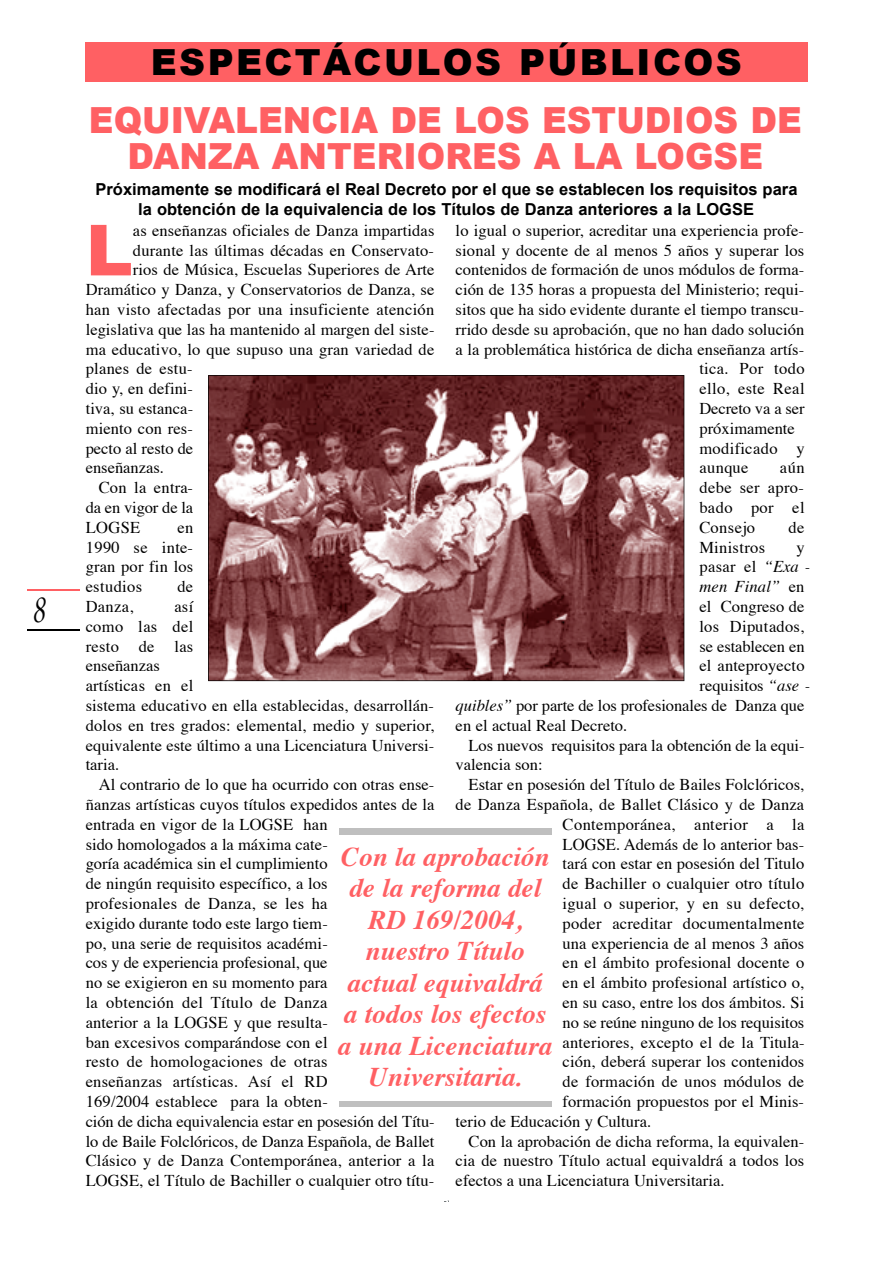
<style>
.page{position:relative;width:893px;height:1263px;background:#fff}
.page>*{position:absolute;margin:0;border:0;box-sizing:border-box;transform-origin:0 0}
.t1{font:900 70.5px "Arial";color:#ff6063}
.t2{font:900 36px/36px "Arial";color:#ff6063;text-align:center;scale:.95 1}
.t3{font:900 36px "Arial";letter-spacing:.065em;color:#000}
.t4{font:italic 36px "Palatino";color:#000;scale:.75 1}
.t5{font:italic 700 27px/31.5px "Times";color:#ff6063;text-align:center}
.t6{font:16.5px/19.8px "Times";letter-spacing:.005em;color:#000;text-align:justify}
.t7{font:16.5px/19.8px "Arial Bold MS";color:#000;text-align:center}
.t8{font:16.5px "Times";letter-spacing:.025em;color:#000}
.t9{font:italic 16.5px "Times";letter-spacing:.015em;color:#000}
.s1{font-style:italic}
.s2{font-style:normal}
</style>
<div class="page">
<hr style="left:27px;top:589px;width:53px;height:2px;background:#ff6063">
<hr style="left:27px;top:630px;width:53px;height:1px;background:#000">
<div style="left:85px;top:42px;width:722px;height:39px;background:#ff6063"></div>
<svg style="left:208px;top:375px;width:476px;height:306px;background:#8a5658"></svg>
<div style="left:339px;top:828px;width:213px;height:6px;background:#bfbfbf"></div>
<div style="left:339px;top:1101px;width:213px;height:6px;background:#bfbfbf"></div>
<h2 class="t4" style="left:33px;top:593px;width:19px">8</h2>
<h2 class="t3" style="left:151px;top:36px;width:592px">E S P E C T Á C U LOS PÚBLICOS</h2>
<h2 class="t2" style="left:89px;top:101px;width:752px">EQUIVALENCIA DE LOS ESTUDIOS DE<br>DANZA ANTERIORES A LA LOGSE</h2>
<p class="t7" style="left:95px;top:180px;width:703px">Próximamente se modificará el Real Decreto por el que se establecen los requisitos para la obtención de la equivalencia de los Títulos de Danza anteriores a la LOGSE</p>
<h1 class="t1" style="left:86px;top:198px;width:49px">L</h1>
<p class="t6" style="left:133px;top:222px;width:303px">as enseñanzas oficiales de Danza impartidas</p>
<p class="t6" style="left:455px;top:222px;width:350px">lo igual o superior, acreditar una experiencia profe-</p>
<p class="t6" style="left:455px;top:242px;width:350px">sional y docente de al menos 5 años y superar los</p>
<p class="t6" style="left:455px;top:261px;width:350px">contenidos de formación de unos módulos de forma-</p>
<p class="t6" style="left:455px;top:281px;width:350px">ción de 135 horas a propuesta del Ministerio; requi-</p>
<p class="t6" style="left:455px;top:301px;width:350px">sitos que ha sido evidente durante el tiempo transcu-</p>
<p class="t6" style="left:455px;top:321px;width:350px">rrido desde su aprobación, que no han dado solución</p>
<p class="t6" style="left:455px;top:341px;width:350px">a la problemática histórica de dicha enseñanza artís-</p>
<p class="t8" style="left:699px;top:362px;width:107px">tica. Por todo</p>
<p class="t6" style="left:699px;top:380px;width:107px">ello, este Real</p>
<p class="t6" style="left:699px;top:400px;width:107px">Decreto va a ser</p>
<p class="t6" style="left:699px;top:420px;width:97px">próximamente</p>
<p class="t8" style="left:699px;top:441px;width:107px">modificado y</p>
<p class="t6" style="left:699px;top:459px;width:51px">aunque</p>
<p class="t6" style="left:133px;top:242px;width:303px">durante las últimas décadas en Conservato-</p>
<p class="t6" style="left:133px;top:261px;width:303px">rios de Música, Escuelas Superiores de Arte</p>
<p class="t6" style="left:86px;top:281px;width:350px">Dramático y Danza, y Conservatorios de Danza, se</p>
<p class="t6" style="left:86px;top:301px;width:350px">han visto afectadas por una insuficiente atención</p>
<p class="t6" style="left:86px;top:321px;width:350px">legislativa que las ha mantenido al margen del siste-</p>
<p class="t6" style="left:86px;top:341px;width:350px">ma educativo, lo que supuso una gran variedad de</p>
<p class="t6" style="left:86px;top:360px;width:108px">planes de estu-</p>
<p class="t6" style="left:86px;top:380px;width:109px">dio y, en defini-</p>
<p class="t6" style="left:86px;top:400px;width:109px">tiva, su estanca-</p>
<p class="t6" style="left:86px;top:420px;width:109px">miento con res-</p>
<p class="t6" style="left:86px;top:440px;width:109px">pecto al resto de</p>
<p class="t6" style="left:86px;top:459px;width:80px">enseñanzas.</p>
<p class="t6" style="left:99px;top:479px;width:96px">Con la entra-</p>
<p class="t6" style="left:86px;top:499px;width:109px">da en vigor de la</p>
<p class="t6" style="left:86px;top:519px;width:56px">LOGSE</p>
<p class="t6" style="left:699px;top:459px;width:107px;text-indent:80px">aún debe ser apro&shy;bado por el Consejo</p>
<p class="t6" style="left:788px;top:519px;width:17px">de</p>
<p class="t6" style="left:86px;top:519px;width:109px;text-indent:92px">en 1990 se inte&shy;gran por fin los estudios</p>
<p class="t8" style="left:699px;top:540px;width:67px">Ministros</p>
<p class="t6" style="left:796px;top:539px;width:10px">y</p>
<p class="t6" style="left:699px;top:558px;width:112px">pasar el <span class="s1">“Exa -</span></p>
<p class="t9" style="left:699px;top:580px;width:106px">men Final” <span class="s2">en</span></p>
<p class="t6" style="left:699px;top:598px;width:107px">el Congreso de</p>
<p class="t6" style="left:699px;top:618px;width:106px">los Diputados,</p>
<p class="t6" style="left:699px;top:638px;width:107px">se establecen en</p>
<p class="t6" style="left:699px;top:657px;width:107px">el anteproyecto</p>
<p class="t6" style="left:699px;top:677px;width:112px">requisitos <span class="s1">“ase -</span></p>
<p class="t6" style="left:455px;top:697px;width:350px"><span class="s1">quibles”</span> por parte de los profesionales de Danza que</p>
<p class="t6" style="left:455px;top:717px;width:173px">en el actual Real Decreto.</p>
<p class="t6" style="left:468px;top:737px;width:337px">Los nuevos requisitos para la obtención de la equi-</p>
<p class="t6" style="left:455px;top:756px;width:88px">valencia son:</p>
<p class="t6" style="left:468px;top:776px;width:337px">Estar en posesión del Título de Bailes Folclóricos,</p>
<p class="t6" style="left:455px;top:796px;width:350px">de Danza Española, de Ballet Clásico y de Danza</p>
<p class="t8" style="left:562px;top:817px;width:243px">Contemporánea, anterior a la</p>
<p class="t6" style="left:562px;top:836px;width:243px">LOGSE. Además de lo anterior bas-</p>
<p class="t6" style="left:562px;top:855px;width:243px">tará con estar en posesión del Titulo</p>
<p class="t6" style="left:562px;top:875px;width:243px">de Bachiller o cualquier otro título</p>
<p class="t6" style="left:562px;top:895px;width:243px">igual o superior, y en su defecto,</p>
<p class="t6" style="left:562px;top:915px;width:243px">poder acreditar documentalmente</p>
<p class="t6" style="left:562px;top:935px;width:243px">una experiencia de al menos 3 años</p>
<p class="t6" style="left:562px;top:954px;width:243px">en el ámbito profesional docente o</p>
<p class="t6" style="left:562px;top:974px;width:243px">en el ámbito profesional artístico o,</p>
<p class="t6" style="left:562px;top:994px;width:243px">en su caso, entre los dos ámbitos. Si</p>
<p class="t6" style="left:562px;top:1014px;width:243px">no se reúne ninguno de los requisitos</p>
<p class="t6" style="left:562px;top:1034px;width:243px">anteriores, excepto el de la Titula-</p>
<p class="t6" style="left:562px;top:1053px;width:243px">ción, deberá superar los contenidos</p>
<p class="t6" style="left:562px;top:1073px;width:243px">de formación de unos módulos de</p>
<p class="t6" style="left:562px;top:1093px;width:243px">formación propuestos por el Minis-</p>
<p class="t6" style="left:455px;top:1113px;width:197px">terio de Educación y Cultura.</p>
<p class="t6" style="left:468px;top:1133px;width:337px">Con la aprobación de dicha reforma, la equivalen-</p>
<p class="t6" style="left:455px;top:1152px;width:350px">cia de nuestro Título actual equivaldrá a todos los</p>
<p class="t6" style="left:455px;top:1172px;width:270px">efectos a una Licenciatura Universitaria.</p>
<p class="t6" style="left:177px;top:578px;width:17px">de</p>
<p class="t6" style="left:86px;top:598px;width:350px;text-align:left;text-indent:89px">así<br>como las del<br>resto de las<br>enseñanzas<br>artísticas en el<br>sistema educativo en ella establecidas, desarrollán&shy;dolos en tres grados: elemental, medio y superior, equivalente este último a una Licenciatura Universi&shy;taria.</p>
<p class="t6" style="left:86px;top:776px;width:350px;text-align:left;text-indent:13px">Al contrario de lo que ha ocurrido con otras ense&shy;ñanzas artísticas cuyos títulos expedidos antes de la entrada en vigor de la LOGSE han<br>sido homologados a la máxima cate-<br>goría académica sin el cumplimiento<br>de ningún requisito específico, a los<br>profesionales de Danza, se les ha<br>exigido durante todo este largo tiem-<br>po, una serie de requisitos académi-<br>cos y de experiencia profesional, que<br>no se exigieron en su momento para<br>la obtención del Título de Danza<br>anterior a la LOGSE y que resulta-<br>ban excesivos comparándose con el<br>resto de homologaciones de otras<br>enseñanzas artísticas. Así el RD<br>169/2004 establece para la obten-<br>ción de dicha equivalencia estar en posesión del Títu&shy;lo de Baile Folclóricos, de Danza Española, de Ballet Clásico y de Danza Contemporánea, anterior a la LOGSE, el Título de Bachiller o cualquier otro títu-</p>
<p class="t6" style="left:86px;top:598px;width:50px">Danza,</p>
<h3 class="t5" style="left:338px;top:843px;width:216px">Con la aprobación de la reforma del<br>RD 169/2004, nuestro Título actual equivaldrá a todos los efectos a una Licenciatura<br>Universitaria.</h3>
</div>
